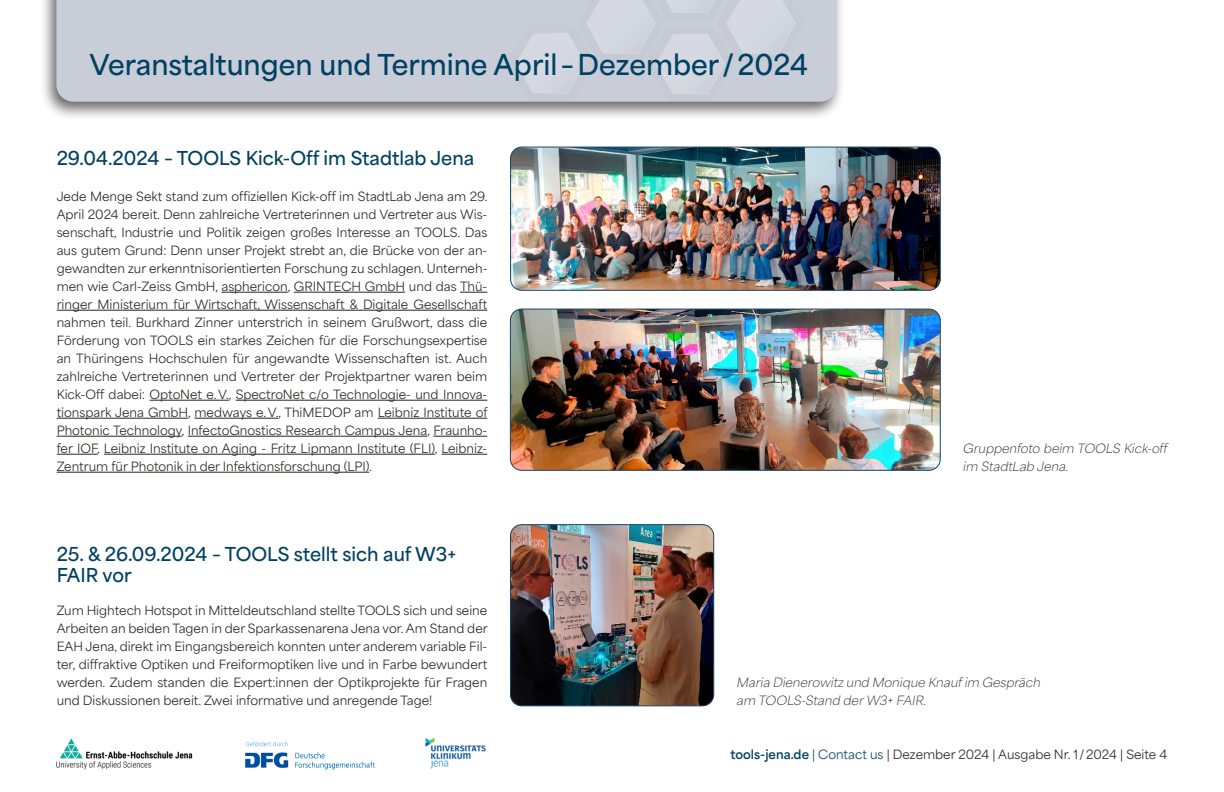
<style>
.page{position:relative;width:1224px;height:792px;background:#fff}
.page>*{position:absolute;margin:0;border:0;box-sizing:border-box;transform-origin:0 0}
.t1{font:600 27px "Area Normal";color:#004162}
.t2{font:600 18px/21.6px "Area Normal";color:#004162}
.t3{font:12px/18px "Area Normal";color:#252523;text-align:justify}
.t4{font:italic 100 12px/18px "Area Normal";color:#252523}
.s1{font-weight:700;color:#004162}
.s2{color:#004162}
</style>
<div class="page">
<div style="left:39px;top:0;width:806px;height:121px;background:#000;opacity:.6"></div>
<div style="left:56px;top:0;width:781px;height:102px;background:#c8cdd8"></div>
<svg style="left:507px;top:0;width:298px;height:102px;background:#cbd0da"></svg>
<img style="left:245px;top:741px;width:130px;height:29px">
<img style="left:425px;top:738px;width:61px;height:31px">
<img style="left:56px;top:738px;width:137px;height:32px">
<hr style="left:221px;top:292px;width:67px;height:1px;background:#252523">
<hr style="left:294px;top:292px;width:111px;height:1px;background:#252523">
<svg style="left:460px;top:292px;width:27px;height:1px"></svg>
<hr style="left:57px;top:310px;width:430px;height:1px;background:#252523">
<hr style="left:150px;top:400px;width:79px;height:1px;background:#252523">
<hr style="left:236px;top:400px;width:251px;height:1px;background:#252523">
<hr style="left:57px;top:418px;width:131px;height:1px;background:#252523">
<hr style="left:195px;top:418px;width:84px;height:1px;background:#252523">
<hr style="left:378px;top:418px;width:109px;height:1px;background:#252523">
<hr style="left:57px;top:436px;width:125px;height:1px;background:#252523">
<hr style="left:188px;top:436px;width:239px;height:1px;background:#252523">
<hr style="left:433px;top:436px;width:54px;height:1px;background:#252523">
<hr style="left:57px;top:454px;width:40px;height:1px;background:#252523">
<hr style="left:104px;top:454px;width:331px;height:1px;background:#252523">
<hr style="left:441px;top:454px;width:46px;height:1px;background:#252523">
<hr style="left:57px;top:472px;width:312px;height:1px;background:#252523">
<img style="left:511px;top:147px;width:429px;height:142px">
<div style="left:510px;top:147px;width:431px;height:144px;border:1px solid #184364;border-radius:11px"></div>
<img style="left:510px;top:309px;width:430px;height:161px">
<div style="left:510px;top:309px;width:431px;height:162px;border:1px solid #184364;border-radius:11px"></div>
<img style="left:510px;top:525px;width:204px;height:181px">
<div style="left:510px;top:524px;width:204px;height:182px;border:1px solid #184364;border-radius:11px"></div>
<h1 class="t1" style="left:89px;top:40px;width:720px">Veranstaltungen und Termine April – Dezember / 2024</h1>
<h2 class="t2" style="left:57px;top:145px;width:419px">29.04.2024 – TOOLS Kick-Off im Stadtlab Jena</h2>
<p class="t3" style="left:57px;top:186px;width:432px">Jede Menge Sekt stand zum offiziellen Kick-off im StadtLab Jena am 29.<br>April 2024 bereit. Denn zahlreiche Vertreterinnen und Vertreter aus Wis&shy;senschaft, Industrie und Politik zeigen großes Interesse an TOOLS. Das aus gutem Grund: Denn unser Projekt strebt an, die Brücke von der an&shy;gewandten zur erkenntnisorientierten Forschung zu schlagen. Unterneh&shy;men wie Carl-Zeiss GmbH, asphericon, GRINTECH GmbH und das Thü&shy;ringer Ministerium für Wirtschaft, Wissenschaft &amp; Digitale Gesellschaft nahmen teil. Burkhard Zinner unterstrich in seinem Grußwort, dass die Förderung von TOOLS ein starkes Zeichen für die Forschungsexpertise an Thüringens Hochschulen für angewandte Wissenschaften ist. Auch zahlreiche Vertreterinnen und Vertreter der Projektpartner waren beim Kick-Off dabei: OptoNet e. V., SpectroNet c/o Technologie- und Innova&shy;tionspark Jena GmbH, medways e. V., ThiMEDOP am Leibniz Institute of Photonic Technology, InfectoGnostics Research Campus Jena, Fraunho&shy;fer IOF, Leibniz Institute on Aging - Fritz Lipmann Institute (FLI), Leibniz-Zentrum für Photonik in der Infektionsforschung (LPI).</p>
<p class="t4" style="left:963px;top:438px;width:206px">Gruppenfoto beim TOOLS Kick-off im StadtLab Jena.</p>
<h2 class="t2" style="left:57px;top:541px;width:401px">25. &amp; 26.09.2024 – TOOLS stellt sich auf W3+<br>FAIR vor</h2>
<p class="t3" style="left:57px;top:600px;width:432px">Zum Hightech Hotspot in Mitteldeutschland stellte TOOLS sich und seine Arbeiten an beiden Tagen in der Sparkassenarena Jena vor. Am Stand der EAH Jena, direkt im Eingangsbereich konnten unter anderem variable Fil&shy;ter, diffraktive Optiken und Freiformoptiken live und in Farbe bewundert werden. Zudem standen die Expert:innen der Optikprojekte für Fragen und Diskussionen bereit. Zwei informative und anregende Tage!</p>
<p class="t4" style="left:737px;top:672px;width:305px">Maria Dienerowitz und Monique Knauf im Gespräch am TOOLS-Stand der W3+ FAIR.</p>
<p class="t3" style="left:730px;top:744px;width:438px"><span class="s1">tools-jena.de</span> <span class="s2">| Contact us</span> | Dezember 2024 | Ausgabe Nr. 1 / 2024 | Seite 4</p>
</div>
